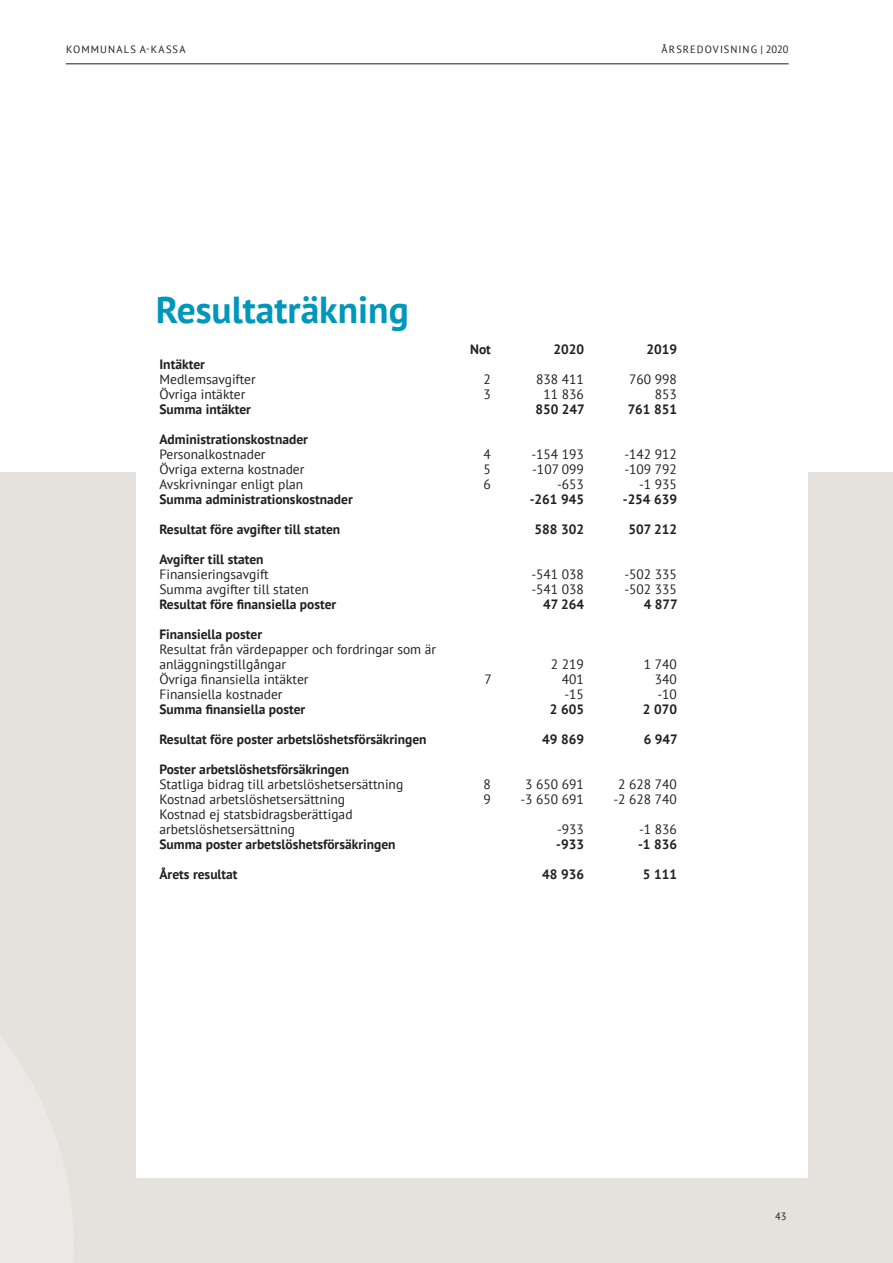
<style>
.page{position:relative;width:893px;height:1263px;background:#fff}
.page>*{position:absolute;margin:0;border:0;box-sizing:border-box;transform-origin:0 0}
.Rubrik_-_störst{font:700 37.5px "PT Sans";color:#0097ba}
.tabelltext{font:13.5px "PT Sans";color:#231f20}
.tabelltext_-_fetstil{font:700 13.5px "PT Sans";color:#231f20}
.t1{font:10.5px "PT Sans";letter-spacing:.1em;color:#231f20}
</style>
<div class="page">
<hr style="left:66px;top:64px;width:723px;height:1px;background:#231f20">
<div style="left:0;top:472px;width:893px;height:791px;background:#e5e1dd"></div>
<div style="left:136px;top:321px;width:672px;height:856px;background:#fff"></div>
<p class="t1" style="left:66px;top:43px;width:121px">KOMMUNALS A-KASSA</p>
<p class="t1" style="left:662px;top:43px;width:129px">ÅRSREDOVISNING | 2020</p>
<p class="Rubrik_-_störst" style="left:156px;top:285px;width:254px">Resultaträkning</p>
<p class="tabelltext_-_fetstil" style="left:470px;top:340px;width:22px">Not</p>
<p class="tabelltext_-_fetstil" style="left:553px;top:340px;width:32px">2020</p>
<p class="tabelltext_-_fetstil" style="left:646px;top:340px;width:32px">2019</p>
<p class="tabelltext_-_fetstil" style="left:159px;top:355px;width:47px">Intäkter</p>
<p class="tabelltext" style="left:159px;top:370px;width:98px">Medlemsavgifter</p>
<p class="tabelltext" style="left:484px;top:370px;width:9px">2</p>
<p class="tabelltext" style="left:536px;top:370px;width:49px">838 411</p>
<p class="tabelltext" style="left:629px;top:370px;width:49px">760 998</p>
<p class="tabelltext" style="left:159px;top:385px;width:87px">Övriga intäkter</p>
<p class="tabelltext" style="left:484px;top:385px;width:9px">3</p>
<p class="tabelltext" style="left:544px;top:385px;width:42px">11 836</p>
<p class="tabelltext" style="left:655px;top:385px;width:24px">853</p>
<p class="tabelltext_-_fetstil" style="left:159px;top:400px;width:93px">Summa intäkter</p>
<p class="tabelltext_-_fetstil" style="left:535px;top:400px;width:51px">850 247</p>
<p class="tabelltext_-_fetstil" style="left:628px;top:400px;width:51px">761 851</p>
<p class="tabelltext_-_fetstil" style="left:159px;top:430px;width:150px">Administrationskostnader</p>
<p class="tabelltext" style="left:159px;top:445px;width:108px">Personalkostnader</p>
<p class="tabelltext" style="left:484px;top:445px;width:9px">4</p>
<p class="tabelltext" style="left:531px;top:445px;width:54px">-154 193</p>
<p class="tabelltext" style="left:624px;top:445px;width:54px">-142 912</p>
<p class="tabelltext" style="left:159px;top:460px;width:146px">Övriga externa kostnader</p>
<p class="tabelltext" style="left:484px;top:460px;width:9px">5</p>
<p class="tabelltext" style="left:532px;top:460px;width:53px">-107 099</p>
<p class="tabelltext" style="left:624px;top:460px;width:54px">-109 792</p>
<p class="tabelltext" style="left:159px;top:475px;width:145px">Avskrivningar enligt plan</p>
<p class="tabelltext" style="left:484px;top:475px;width:9px">6</p>
<p class="tabelltext" style="left:557px;top:475px;width:28px">-653</p>
<p class="tabelltext" style="left:639px;top:475px;width:39px">-1 935</p>
<p class="tabelltext_-_fetstil" style="left:159px;top:490px;width:195px">Summa administrationskostnader</p>
<p class="tabelltext_-_fetstil" style="left:530px;top:490px;width:56px">-261 945</p>
<p class="tabelltext_-_fetstil" style="left:623px;top:490px;width:56px">-254 639</p>
<p class="tabelltext_-_fetstil" style="left:159px;top:520px;width:182px">Resultat före avgifter till staten</p>
<p class="tabelltext_-_fetstil" style="left:535px;top:520px;width:51px">588 302</p>
<p class="tabelltext_-_fetstil" style="left:628px;top:520px;width:50px">507 212</p>
<p class="tabelltext_-_fetstil" style="left:159px;top:550px;width:106px">Avgifter till staten</p>
<p class="tabelltext" style="left:159px;top:565px;width:111px">Finansieringsavgift</p>
<p class="tabelltext" style="left:531px;top:565px;width:54px">-541 038</p>
<p class="tabelltext" style="left:624px;top:565px;width:54px">-502 335</p>
<p class="tabelltext" style="left:159px;top:580px;width:151px">Summa avgifter till staten</p>
<p class="tabelltext" style="left:531px;top:580px;width:54px">-541 038</p>
<p class="tabelltext" style="left:624px;top:580px;width:54px">-502 335</p>
<p class="tabelltext_-_fetstil" style="left:159px;top:595px;width:178px">Resultat före finansiella poster</p>
<p class="tabelltext_-_fetstil" style="left:543px;top:595px;width:42px">47 264</p>
<p class="tabelltext_-_fetstil" style="left:644px;top:595px;width:36px">4 877</p>
<p class="tabelltext_-_fetstil" style="left:159px;top:625px;width:104px">Finansiella poster</p>
<p class="tabelltext" style="left:159px;top:640px;width:278px">Resultat från värdepapper och fordringar som är</p>
<p class="tabelltext" style="left:159px;top:655px;width:128px">anläggningstillgångar</p>
<p class="tabelltext" style="left:551px;top:655px;width:35px">2 219</p>
<p class="tabelltext" style="left:644px;top:655px;width:35px">1 740</p>
<p class="tabelltext" style="left:159px;top:670px;width:150px">Övriga finansiella intäkter</p>
<p class="tabelltext" style="left:484px;top:670px;width:9px">7</p>
<p class="tabelltext" style="left:562px;top:670px;width:24px">401</p>
<p class="tabelltext" style="left:655px;top:670px;width:24px">340</p>
<p class="tabelltext" style="left:159px;top:685px;width:124px">Finansiella kostnader</p>
<p class="tabelltext" style="left:564px;top:685px;width:21px">-15</p>
<p class="tabelltext" style="left:657px;top:685px;width:21px">-10</p>
<p class="tabelltext_-_fetstil" style="left:159px;top:700px;width:147px">Summa finansiella poster</p>
<p class="tabelltext_-_fetstil" style="left:550px;top:700px;width:36px">2 605</p>
<p class="tabelltext_-_fetstil" style="left:643px;top:700px;width:36px">2 070</p>
<p class="tabelltext_-_fetstil" style="left:159px;top:730px;width:269px">Resultat före poster arbetslöshetsförsäkringen</p>
<p class="tabelltext_-_fetstil" style="left:542px;top:730px;width:43px">49 869</p>
<p class="tabelltext_-_fetstil" style="left:644px;top:730px;width:36px">6 947</p>
<p class="tabelltext_-_fetstil" style="left:159px;top:760px;width:191px">Poster arbetslöshetsförsäkringen</p>
<p class="tabelltext" style="left:159px;top:775px;width:245px">Statliga bidrag till arbetslöshetsersättning</p>
<p class="tabelltext" style="left:484px;top:775px;width:9px">8</p>
<p class="tabelltext" style="left:525px;top:775px;width:60px">3 650 691</p>
<p class="tabelltext" style="left:618px;top:775px;width:60px">2 628 740</p>
<p class="tabelltext" style="left:159px;top:790px;width:187px">Kostnad arbetslöshetsersättning</p>
<p class="tabelltext" style="left:484px;top:790px;width:9px">9</p>
<p class="tabelltext" style="left:520px;top:790px;width:65px">-3 650 691</p>
<p class="tabelltext" style="left:613px;top:790px;width:65px">-2 628 740</p>
<p class="tabelltext" style="left:159px;top:805px;width:195px">Kostnad ej statsbidragsberättigad</p>
<p class="tabelltext" style="left:159px;top:820px;width:137px">arbetslöshetsersättning</p>
<p class="tabelltext" style="left:557px;top:820px;width:28px">-933</p>
<p class="tabelltext" style="left:639px;top:820px;width:39px">-1 836</p>
<p class="tabelltext_-_fetstil" style="left:159px;top:835px;width:238px">Summa poster arbetslöshetsförsäkringen</p>
<p class="tabelltext_-_fetstil" style="left:556px;top:835px;width:29px">-933</p>
<p class="tabelltext_-_fetstil" style="left:638px;top:835px;width:40px">-1 836</p>
<p class="tabelltext_-_fetstil" style="left:159px;top:865px;width:80px">Årets resultat</p>
<p class="tabelltext_-_fetstil" style="left:542px;top:865px;width:43px">48 936</p>
<p class="tabelltext_-_fetstil" style="left:643px;top:865px;width:36px">5 111</p>
<p class="t1" style="left:775px;top:1210px;width:13px">43</p>
</div>
